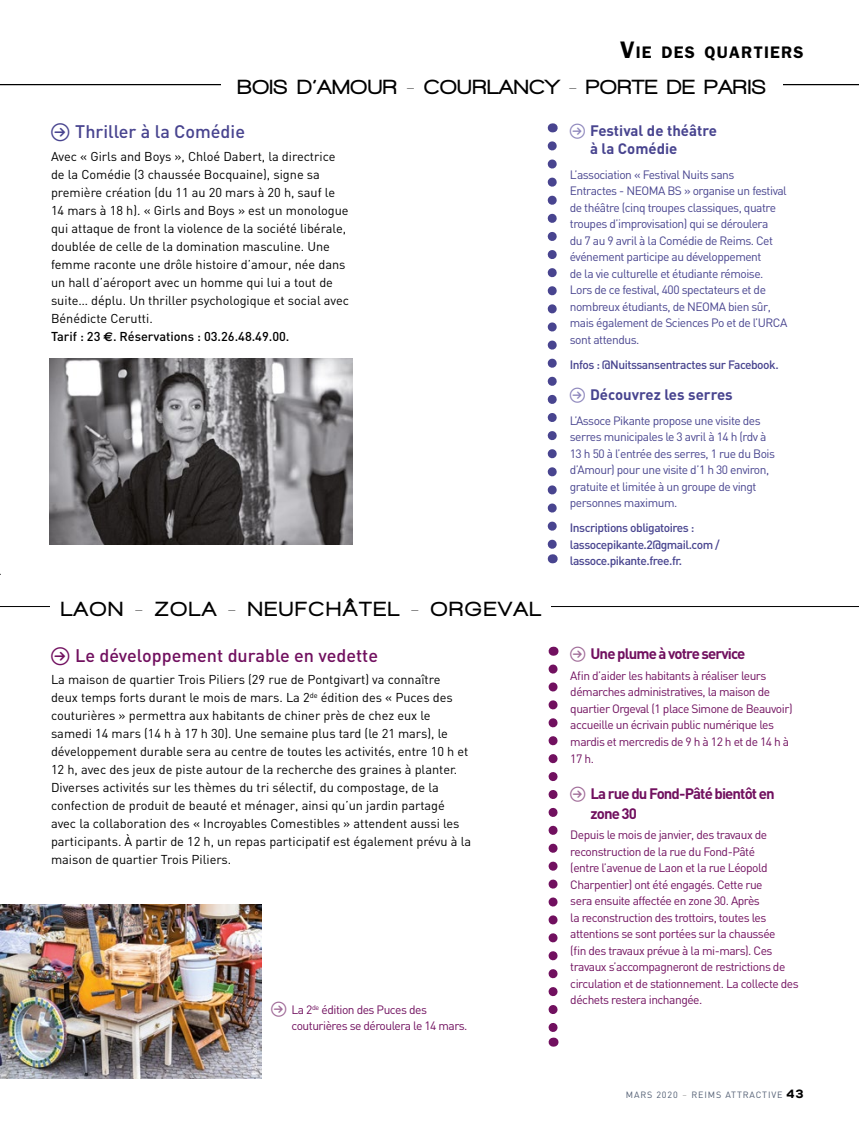
<style>
.page{position:relative;width:859px;height:1136px;background:#fff}
.page>*{position:absolute;margin:0;border:0;box-sizing:border-box;transform-origin:0 0}
.t1{font:900 21px "Walkway";letter-spacing:.06em;color:#000}
.t2{font:900 21px "Walkway";letter-spacing:.12em;color:#000}
.t3{font:500 18px "DIN";color:#71105f}
.t4{font:500 18px "DIN";color:#48448f}
.t5{font:600 16.8px "Franklin Gothic";letter-spacing:.075em;color:#000}
.t6{font:700 15px/19.5px "DIN";letter-spacing:-.06em;color:#71105f}
.t7{font:700 15px/18px "DIN";color:#48448f}
.t8{font:12.75px/18px "DIN";color:#000}
.t9{font:12px/16.5px "DIN";letter-spacing:-.04em;color:#71105f}
.t10{font:12px/16.5px "DIN";letter-spacing:-.04em;color:#48448f}
.t11{font:500 12px/16.5px "DIN";letter-spacing:-.04em;color:#48448f}
.t12{font:9px "DIN Bleu";letter-spacing:.095em;color:#525e73}
.s1{font-size:24px}
.s2{font-family:"Arrowstfb";font-weight:400}
.s3{font-weight:500}
.s4{font-family:"Euro Sans";font-weight:700}
.s5{font-family:"Arrowstfb";font-size:15px;color:#a06b98}
.s6{font-family:"Arrowstfb";font-weight:400;color:#8d86bc}
.s7{font-family:"Arrowstfb";font-weight:400;color:#a06b98}
.s8{font-family:"Walkway";font-weight:900;font-size:10.5px;color:#000}
.s9{font-family:"Nexa";font-weight:800;font-size:12px;color:#000}
</style>
<div class="page">
<svg style="left:549px;top:669px;width:9px;height:377px"></svg>
<svg style="left:0;top:84px;width:859px;height:1px"></svg>
<svg style="left:548px;top:146px;width:9px;height:417px"></svg>
<div style="left:221px;top:75px;width:561px;height:19px;background:#fff"></div>
<img style="left:0;top:904px;width:261px;height:174px">
<img style="left:49px;top:358px;width:304px;height:186px">
<hr style="left:0;top:606px;width:859px;height:1px;background:#000">
<div style="left:50px;top:597px;width:501px;height:18px;background:#fff"></div>
<svg style="left:252px;top:1041px;width:5px;height:33px"></svg>
<h3 class="t5" style="left:620px;top:42px;width:185px"><span class="s1">V</span>IE DES QUARTIERS</h3>
<h1 class="t1" style="left:238px;top:75px;width:529px">BOIS D’AMOUR - COURLANCY - PORTE DE PARIS</h1>
<h2 class="t4" style="left:51px;top:120px;width:196px"><span class="s2">N</span> Thriller à la Comédie</h2>
<p class="t8" style="left:51px;top:147px;width:300px">Avec « Girls and Boys », Chloé Dabert, la directrice de la Comédie (3 chaussée Bocquaine), signe sa première création (du 11 au 20 mars à 20 h, sauf le 14 mars à 18 h). « Girls and Boys » est un monologue qui attaque de front la violence de la société libérale, doublée de celle de la domination masculine. Une femme raconte une drôle histoire d’amour, née dans un hall d’aéroport avec un homme qui lui a tout de suite… déplu. Un thriller psychologique et social avec Bénédicte Cerutti.<br><span class="s3">Tarif : 23</span> <span class="s4">€</span><span class="s3">. Réservations : 03.26.48.49.00.</span></p>
<h1 class="t2" style="left:61px;top:597px;width:481px">LAON - ZOLA - NEUFCHÂTEL - ORGEVAL</h1>
<h2 class="t3" style="left:51px;top:643px;width:329px"><span class="s2">N</span> Le développement durable en vedette</h2>
<p class="t8" style="left:51px;top:670px;width:422px">La maison de quartier Trois Piliers (29 rue de Pontgivart) va connaître<br>deux temps forts durant le mois de mars. La 2<sup>de</sup> édition des « Puces des couturières » permettra aux habitants de chiner près de chez eux le samedi 14 mars (14 h à 17 h 30). Une semaine plus tard (le 21 mars), le développement durable sera au centre de toutes les activités, entre 10 h et 12 h, avec des jeux de piste autour de la recherche des graines à planter.<br>Diverses activités sur les thèmes du tri sélectif, du compostage, de la confection de produit de beauté et ménager, ainsi qu’un jardin partagé avec la collaboration des « Incroyables Comestibles » attendent aussi les participants. À partir de 12 h, un repas participatif est également prévu à la maison de quartier Trois Piliers.</p>
<p class="t9" style="left:291px;top:1000px;width:178px;text-indent:-20px"><span class="s5">N</span> La 2<sup>de</sup> édition des Puces des couturières se déroulera le 14 mars.</p>
<p class="t7" style="left:590px;top:121px;width:128px;text-indent:-20px"><span class="s6">N</span> Festival de théâtre à la Comédie</p>
<p class="t10" style="left:570px;top:166px;width:219px">L’association « Festival Nuits sans<br>Entractes - NEOMA BS » organise un festival de théâtre (cinq troupes classiques, quatre troupes d’improvisation) qui se déroulera<br>du 7 au 9 avril à la Comédie de Reims. Cet événement participe au développement<br>de la vie culturelle et étudiante rémoise.<br>Lors de ce festival, 400 spectateurs et de nombreux étudiants, de NEOMA bien sûr, mais également de Sciences Po et de l’URCA sont attendus.</p>
<p class="t11" style="left:570px;top:356px;width:210px">Infos : @Nuitssansentractes sur Facebook.</p>
<p class="t7" style="left:570px;top:384px;width:164px"><span class="s6">N</span> Découvrez les serres</p>
<p class="t10" style="left:570px;top:412px;width:207px">L’Assoce Pikante propose une visite des serres municipales le 3 avril à 14 h (rdv à 13 h 50 à l’entrée des serres, 1 rue du Bois d’Amour) pour une visite d’1 h 30 environ, gratuite et limitée à un groupe de vingt personnes maximum.</p>
<p class="t11" style="left:570px;top:519px;width:151px">Inscriptions obligatoires : lassocepikante.2@gmail.com / lassoce.pikante.free.fr.</p>
<p class="t6" style="left:570px;top:643px;width:177px"><span class="s7">N</span> Une plume à votre service</p>
<p class="t9" style="left:570px;top:667px;width:224px">Afin d’aider les habitants à réaliser leurs démarches administratives, la maison de quartier Orgeval (1 place Simone de Beauvoir) accueille un écrivain public numérique les mardis et mercredis de 9 h à 12 h et de 14 h à 17 h.</p>
<p class="t6" style="left:590px;top:783px;width:186px;text-indent:-20px"><span class="s7">N</span> La rue du Fond-Pâté bientôt en zone 30</p>
<p class="t9" style="left:570px;top:826px;width:230px">Depuis le mois de janvier, des travaux de reconstruction de la rue du Fond-Pâté<br>(entre l’avenue de Laon et la rue Léopold Charpentier) ont été engagés. Cette rue<br>sera ensuite affectée en zone 30. Après<br>la reconstruction des trottoirs, toutes les attentions se sont portées sur la chaussée<br>(fin des travaux prévue à la mi-mars). Ces travaux s’accompagneront de restrictions de circulation et de stationnement. La collecte des déchets restera inchangée.</p>
<p class="t12" style="left:626px;top:1089px;width:179px">MARS 2020 <span class="s8">-</span> REIMS ATTRACTIVE <span class="s9">43</span></p>
</div>
